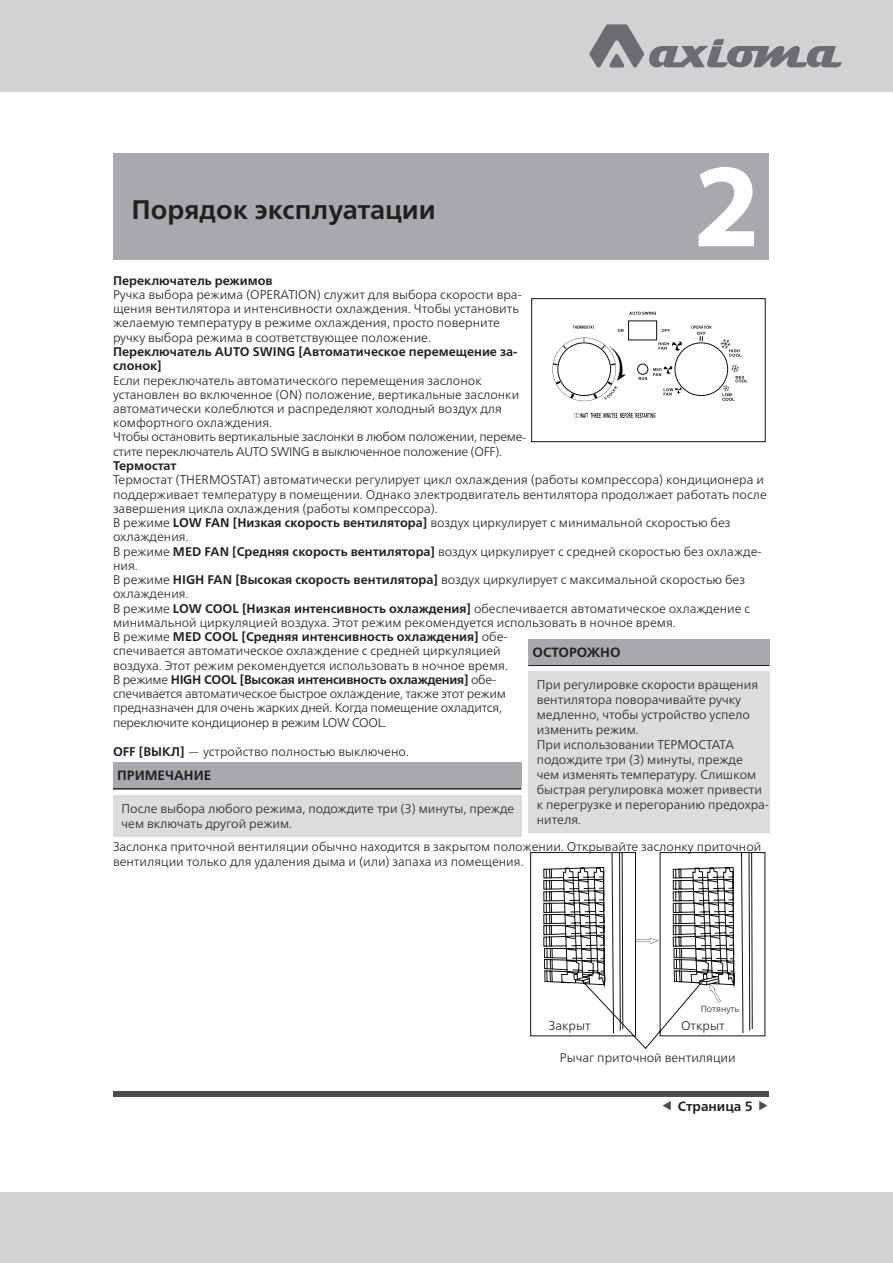
<style>
.page{position:relative;width:893px;height:1263px;background:#fff}
.page>*{position:absolute;margin:0;border:0;box-sizing:border-box;transform-origin:0 0}
.t1{font:700 120px "Myriad Pro";color:#fff}
.t2{font:700 26.85px "Frutiger Neue LTW1 G";color:#231f20}
.t3{font:700 13.5px "Frutiger Neue LTW1 G";color:#231f20}
.t4{font:300 12.6px/14.2px "Frutiger Neue LTW1 G";color:#231f20}
.t5{font:700 12.6px/14.2px "Frutiger Neue LTW1 G";color:#231f20}
.t6{font:300 9px "Frutiger Neue LTW1 G";color:#231f20}
.s1{font-weight:700}
</style>
<div class="page">
<div style="left:113px;top:1092px;width:656px;height:5px;background:#4a4e50"></div>
<div style="left:113px;top:153px;width:656px;height:107px;background:#a8a9ad"></div>
<div style="left:0;top:1192px;width:893px;height:71px;background:#d1d2d4"></div>
<div style="left:0;top:0;width:893px;height:92px;background:#d1d2d4"></div>
<svg style="left:589px;top:24px;width:253px;height:44px"></svg>
<div style="left:113px;top:795px;width:408px;height:41px;background:#dbdddb"></div>
<hr style="left:113px;top:788px;width:408px;height:1px;background:#231f20">
<div style="left:113px;top:762px;width:408px;height:26px;background:#a8a9ad"></div>
<svg style="left:531px;top:298px;width:235px;height:145px"></svg>
<div style="left:530px;top:852px;width:106px;height:184px;border:1px solid #12100f"></div>
<svg style="left:543px;top:852px;width:222px;height:197px"></svg>
<div style="left:528px;top:671px;width:241px;height:162px;background:#dbdddb"></div>
<hr style="left:528px;top:664px;width:241px;height:2px;background:#231f20">
<div style="left:528px;top:639px;width:241px;height:25px;background:#a8a9ad"></div>
<h2 class="t2" style="left:131px;top:194px;width:306px">Порядок эксплуатации</h2>
<h1 class="t1" style="left:694px;top:128px;width:68px">2</h1>
<p class="t5" style="left:113px;top:273px;width:161px">Переключатель режимов</p>
<p class="t4" style="left:113px;top:287px;width:410px">Ручка выбора режима (OPERATION) служит для выбора скорости вра&shy;щения вентилятора и интенсивности охлаждения. Чтобы установить желаемую температуру в режиме охлаждения, просто поверните ручку выбора режима в соответствующее положение.</p>
<p class="t5" style="left:113px;top:344px;width:406px">Переключатель AUTO SWING [Автоматическое перемещение за&shy;слонок]</p>
<p class="t4" style="left:113px;top:373px;width:415px">Если переключатель автоматического перемещения заслонок установлен во включенное (ON) положение, вертикальные заслонки автоматически колеблются и распределяют холодный воздух для комфортного охлаждения.<br>Чтобы остановить вертикальные заслонки в любом положении, переме&shy;стите переключатель AUTO SWING в выключенное положение (OFF).</p>
<p class="t5" style="left:113px;top:458px;width:65px">Термостат</p>
<p class="t4" style="left:113px;top:473px;width:655px">Термостат (THERMOSTAT) автоматически регулирует цикл охлаждения (работы компрессора) кондиционера и поддерживает температуру в помещении. Однако электродвигатель вентилятора продолжает работать после завершения цикла охлаждения (работы компрессора).<br>В режиме <span class="s1">LOW FAN [Низкая скорость вентилятора]</span> воздух циркулирует с минимальной скоростью без охлаждения.<br>В режиме <span class="s1">MED FAN [Средняя скорость вентилятора]</span> воздух циркулирует с средней скоростью без охлажде&shy;ния.<br>В режиме <span class="s1">HIGH FAN [Высокая скорость вентилятора]</span> воздух циркулирует с максимальной скоростью без охлаждения.<br>В режиме <span class="s1">LOW COOL [Низкая интенсивность охлаждения]</span> обеспечивается автоматическое охлаждение с минимальной циркуляцией воздуха. Этот режим рекомендуется использовать в ночное время.<br>В режиме <span class="s1">MED COOL [Средняя интенсивность охлаждения]</span> обе-<br>спечивается автоматическое охлаждение с средней циркуляцией<br>воздуха. Этот режим рекомендуется использовать в ночное время.<br>В режиме <span class="s1">HIGH COOL [Высокая интенсивность охлаждения]</span> обе-<br>спечивается автоматическое быстрое охлаждение, также этот режим<br>предназначен для очень жарких дней. Когда помещение охладится,<br>переключите кондиционер в режим LOW COOL.</p>
<p class="t4" style="left:113px;top:744px;width:297px"><span class="s1">OFF [ВЫКЛ]</span> — устройство полностью выключено.</p>
<p class="t3" style="left:532px;top:644px;width:90px">ОСТОРОЖНО</p>
<p class="t4" style="left:537px;top:677px;width:234px;line-height:15px">При регулировке скорости вращения вентилятора поворачивайте ручку медленно, чтобы устройство успело изменить режим.<br>При использовании ТЕРМОСТАТА подождите три (3) минуты, прежде<br>чем изменять температуру. Слишком быстрая регулировка может привести к перегрузке и перегоранию предохра&shy;нителя.</p>
<p class="t3" style="left:117px;top:768px;width:96px">ПРИМЕЧАНИЕ</p>
<p class="t4" style="left:121px;top:801px;width:394px;line-height:15px">После выбора любого режима, подождите три (3) минуты, прежде чем включать другой режим.</p>
<p class="t4" style="left:113px;top:839px;width:650px;line-height:15px">Заслонка приточной вентиляции обычно находится в закрытом положении. Открывайте заслонку приточной вентиляции только для удаления дыма и (или) запаха из помещения.</p>
<p class="t6" style="left:701px;top:1004px;width:40px">Потянуть</p>
<p class="t4" style="left:560px;top:1050px;width:177px">Рычаг приточной вентиляции</p>
<p class="t4" style="left:549px;top:1018px;width:43px">Закрыт</p>
<p class="t4" style="left:681px;top:1018px;width:45px">Открыт</p>
<p class="t3" style="left:678px;top:1098px;width:77px">Страница 5</p>
</div>
